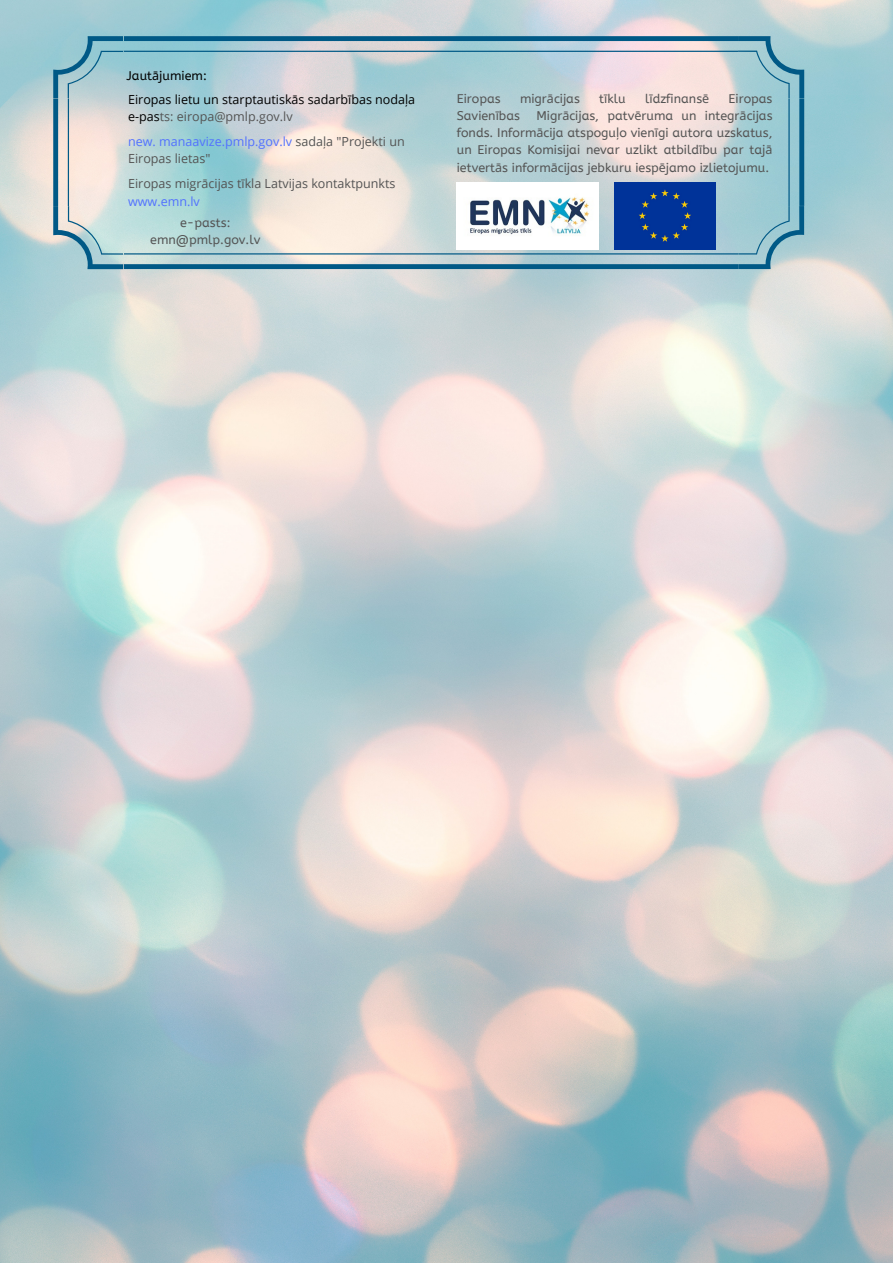
<style>
.page{position:relative;width:893px;height:1263px;background:#fff}
.page>*{position:absolute;margin:0;border:0;box-sizing:border-box;transform-origin:0 0}
.t1{font:12.52px/17.2px "A Bee Zee";color:#545454;text-align:center}
.t2{font:12.52px/17.2px "Open Sans";color:#545454}
.t3{font:12.52px/17.2px "Open Sans";color:#000}
.t4{font:12.52px "A Bee Zee";color:#000}
.t5{font:12.52px "Open Sans";color:#5271ff}
.s1{font-family:"Noto Sans"}
.s2{color:#545454}
.s3{color:#5271ff}
</style>
<div class="page">
<img style="left:0;top:0;width:893px;height:1263px">
<svg style="left:53px;top:36px;width:751px;height:233px;background:#b7cdd1"></svg>
<div style="left:615px;top:182px;width:100px;height:67px;background:#039"></div>
<img style="left:457px;top:182px;width:142px;height:67px">
<p class="t4" style="left:127px;top:68px;width:82px">Jaut<span class="s1">ā</span>jumiem:</p>
<p class="t3" style="left:128px;top:90px;width:289px">Eiropas lietu un starptautiskās sadarbības nodaļa e-pas<span class="s2">ts: eiropa@pmlp.gov.lv</span></p>
<p class="t2" style="left:128px;top:133px;width:278px"><span class="s3">new. manaavize.pmlp.gov.lv</span> sadaļa "Projekti un<br>Eiropas lietas"</p>
<p class="t2" style="left:128px;top:175px;width:269px">Eiropas migrācijas tīkla Latvijas kontaktpunkts</p>
<p class="t5" style="left:128px;top:192px;width:73px">www.emn.lv</p>
<p class="t1" style="left:150px;top:214px;width:112px">e-pasts: emn@pmlp.gov.lv</p>
<p class="t1" style="left:457px;top:90px;width:45px">Eiropas</p>
<p class="t1" style="left:520px;top:90px;width:61px">migr<span class="s1">ā</span>cijas</p>
<p class="t1" style="left:599px;top:90px;width:28px">t<span class="s1">ī</span>klu</p>
<p class="t1" style="left:645px;top:90px;width:66px">l<span class="s1">ī</span>dzfinans<span class="s1">ē</span></p>
<p class="t1" style="left:728px;top:90px;width:45px">Eiropas</p>
<p class="t1" style="left:457px;top:107px;width:65px">Savien<span class="s1">ī</span>bas</p>
<p class="t1" style="left:457px;top:107px;width:317px;text-align:justify;text-indent:80px">Migr<span class="s1">ā</span>cijas, patv<span class="s1">ē</span>ruma un integr<span class="s1">ā</span>cijas fonds. Inform<span class="s1">ā</span>cija atspogu<span class="s1">ļ</span>o vien<span class="s1">ī</span>gi autora uzskatus, un Eiropas Komisijai nevar uzlikt atbild<span class="s1">ī</span>bu par taj<span class="s1">ā </span>ietvert<span class="s1">ā</span>s inform<span class="s1">ā</span>cijas jebkuru iesp<span class="s1">ē</span>jamo izlietojumu.</p>
</div>
